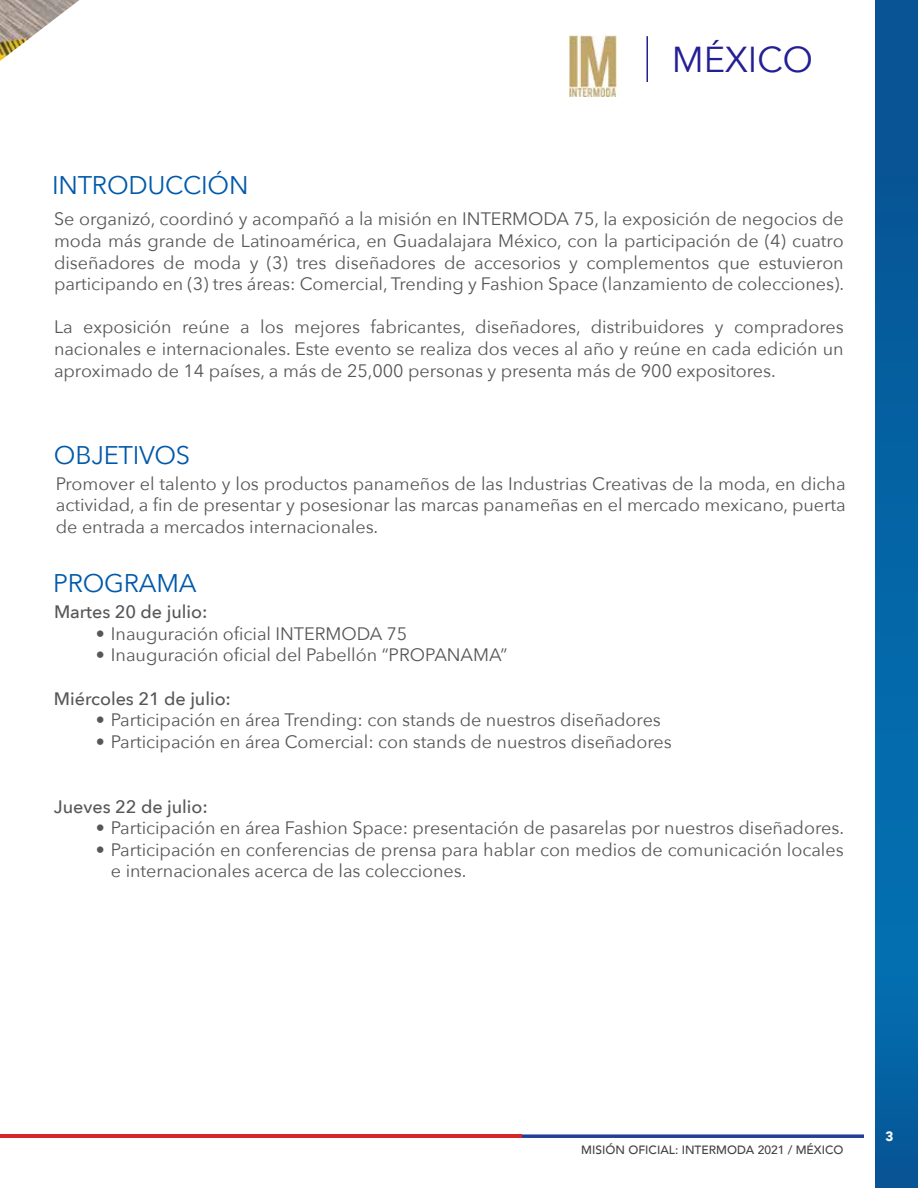
<style>
.page{position:relative;width:918px;height:1188px;background:#fff}
.page>*{position:absolute;margin:0;border:0;box-sizing:border-box;transform-origin:0 0}
.t1{font:36px "Avenir";color:#231f94}
.t2{font:25.5px "Avenir Next";letter-spacing:-.01em;color:#0059aa}
.t3{font:18px/21.6px "Avenir Next";color:#555759;text-align:justify}
.t4{font:500 18px "Avenir Next";color:#555759}
.t5{font:900 13.5px "Avenir";color:#fff}
.t6{font:500 12px "Avenir";color:#414042}
</style>
<div class="page">
<svg style="left:875px;top:0;width:43px;height:1188px;background:#0461a2"></svg>
<svg style="left:522px;top:1134px;width:342px;height:4px"></svg>
<hr style="left:0;top:1134px;width:522px;height:4px;background:#d62726">
<hr style="left:646px;top:36px;width:2px;height:46px;background:#231f94">
<img style="left:569px;top:35px;width:48px;height:61px">
<img style="left:0;top:0;width:79px;height:61px">
<h2 class="t2" style="left:52px;top:163px;width:198px">INTRODUCCIÓN</h2>
<h1 class="t1" style="left:672px;top:38px;width:142px">MÉXICO</h1>
<p class="t3" style="left:54px;top:208px;width:792px">Se organizó, coordinó y acompañó a la misión en INTERMODA 75, la exposición de negocios de moda más grande de Latinoamérica, en Guadalajara México, con la participación de (4) cuatro diseñadores de moda y (3) tres diseñadores de accesorios y complementos que estuvieron participando en (3) tres áreas: Comercial, Trending y Fashion Space (lanzamiento de colecciones).</p>
<p class="t3" style="left:54px;top:316px;width:791px">La exposición reúne a los mejores fabricantes, diseñadores, distribuidores y compradores nacionales e internacionales. Este evento se realiza dos veces al año y reúne en cada edición un aproximado de 14 países, a más de 25,000 personas y presenta más de 900 expositores.</p>
<h2 class="t2" style="left:54px;top:434px;width:138px">OBJETIVOS</h2>
<p class="t3" style="left:56px;top:472px;width:791px">Promover el talento y los productos panameños de las Industrias Creativas de la moda, en dicha actividad, a fin de presentar y posesionar las marcas panameñas en el mercado mexicano, puerta de entrada a mercados internacionales.</p>
<h2 class="t2" style="left:53px;top:562px;width:145px">PROGRAMA</h2>
<p class="t4" style="left:54px;top:597px;width:155px">Martes 20 de julio:</p>
<p class="t3" style="left:96px;top:622px;width:313px">• Inauguración oficial INTERMODA 75</p>
<p class="t3" style="left:96px;top:644px;width:413px">• Inauguración oficial del Pabellón “PROPANAMA”</p>
<p class="t4" style="left:54px;top:683px;width:179px">Miércoles 21 de julio:</p>
<p class="t3" style="left:96px;top:708px;width:566px">• Participación en área Trending: con stands de nuestros diseñadores</p>
<p class="t3" style="left:96px;top:730px;width:577px">• Participación en área Comercial: con stands de nuestros diseñadores</p>
<p class="t4" style="left:54px;top:791px;width:155px">Jueves 22 de julio:</p>
<p class="t3" style="left:96px;top:816px;width:750px">• Participación en área Fashion Space: presentación de pasarelas por nuestros diseñadores.</p>
<p class="t3" style="left:111px;top:838px;width:734px;text-indent:-15px">• Participación en conferencias de prensa para hablar con medios de comunicación locales e internacionales acerca de las colecciones.</p>
<p class="t6" style="left:581px;top:1139px;width:264px">MISIÓN OFICIAL: INTERMODA 2021 / MÉXICO</p>
<p class="t5" style="left:886px;top:1125px;width:9px">3</p>
</div>
